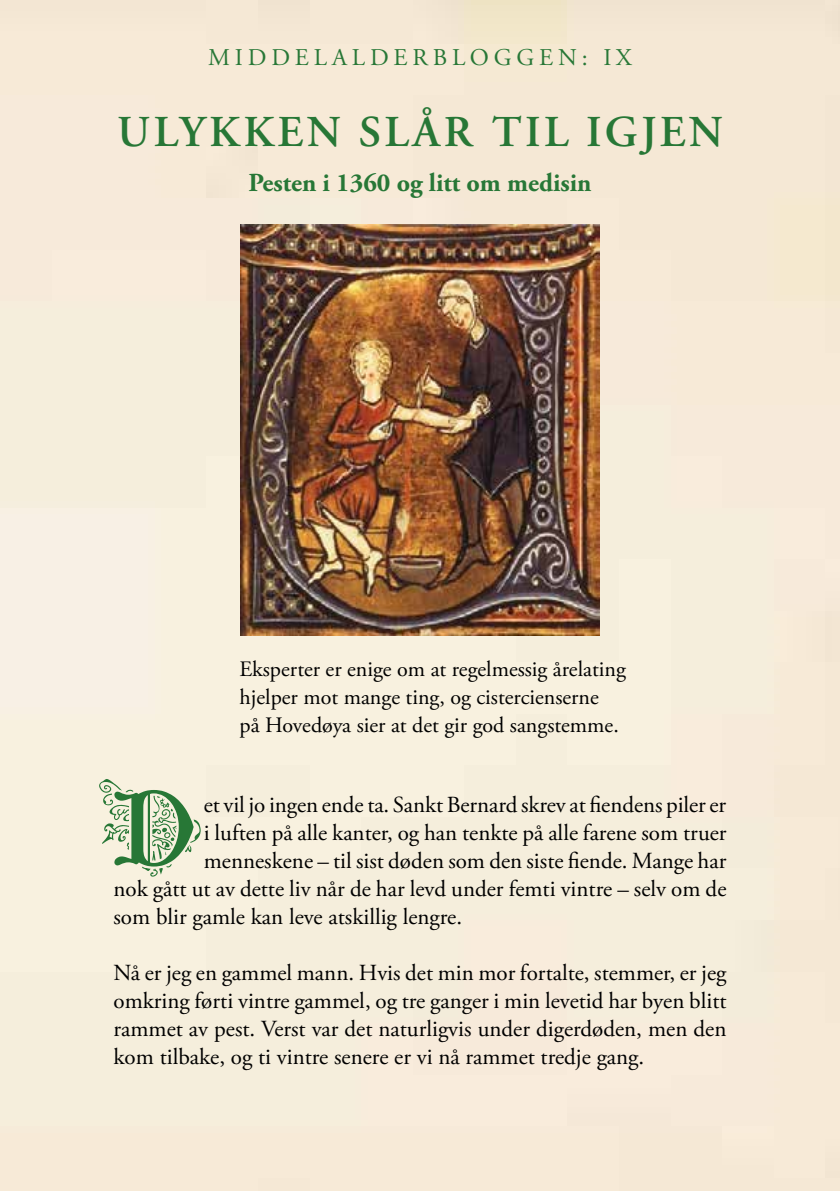
<style>
.page{position:relative;width:840px;height:1191px;background:#fff}
.page>*{position:absolute;margin:0;border:0;box-sizing:border-box;transform-origin:0 0}
.t1{font:80.4px "Middle Ages Deco PERSONALUSE";color:#277736}
.t2{font:600 44px "Adobe Garamond Pro";letter-spacing:.075em;color:#277736}
.t3{font:700 26px "Adobe Garamond Pro";color:#277736}
.t4{font:24px "Adobe Garamond Pro";letter-spacing:.2em;color:#277736}
.t5{font:23px/28px "Adobe Garamond Pro";color:#000;text-align:justify}
.t6{font:22px/28px "Adobe Garamond Pro";color:#000}
.s1{font-style:inherit}
</style>
<div class="page">
<img style="left:0;top:0;width:839px;height:1191px">
<img style="left:241px;top:224px;width:357px;height:411px">
<p class="t4" style="left:208px;top:43px;width:425px">MIDDELALDERBLOGGEN: IX</p>
<h2 class="t2" style="left:117px;top:107px;width:607px">ULYKKEN SLÅR TIL IGJEN</h2>
<p class="t3" style="left:248px;top:167px;width:344px">Pesten i <span class="s1">1360</span> og litt om medisin</p>
<p class="t6" style="left:239px;top:656px;width:387px">Eksperter er enige om at regelmessig årelating hjelper mot mange ting, og cistercienserne<br>på Hovedøya sier at det gir god sangstemme.</p>
<h1 class="t1" style="left:111px;top:761px;width:84px">D</h1>
<p class="t5" style="left:204px;top:792px;width:523px">et vil jo ingen ende ta. Sankt Bernard skrev at fiendens piler er</p>
<p class="t5" style="left:204px;top:820px;width:524px">i luften på alle kanter, og han tenkte på alle farene som truer</p>
<p class="t5" style="left:204px;top:848px;width:524px">menneskene – til sist døden som den siste fiende. Mange har</p>
<p class="t5" style="left:113px;top:875px;width:614px">nok gått ut av dette liv når de har levd under femti vintre – selv om de</p>
<p class="t5" style="left:113px;top:903px;width:350px">som blir gamle kan leve atskillig lengre.</p>
<p class="t5" style="left:113px;top:959px;width:614px">Nå er jeg en gammel mann. Hvis det min mor fortalte, stemmer, er jeg omkring førti vintre gammel, og tre ganger i min levetid har byen blitt rammet av pest. Verst var det naturligvis under digerdøden, men den kom tilbake, og ti vintre senere er vi nå rammet tredje gang.</p>
</div>
